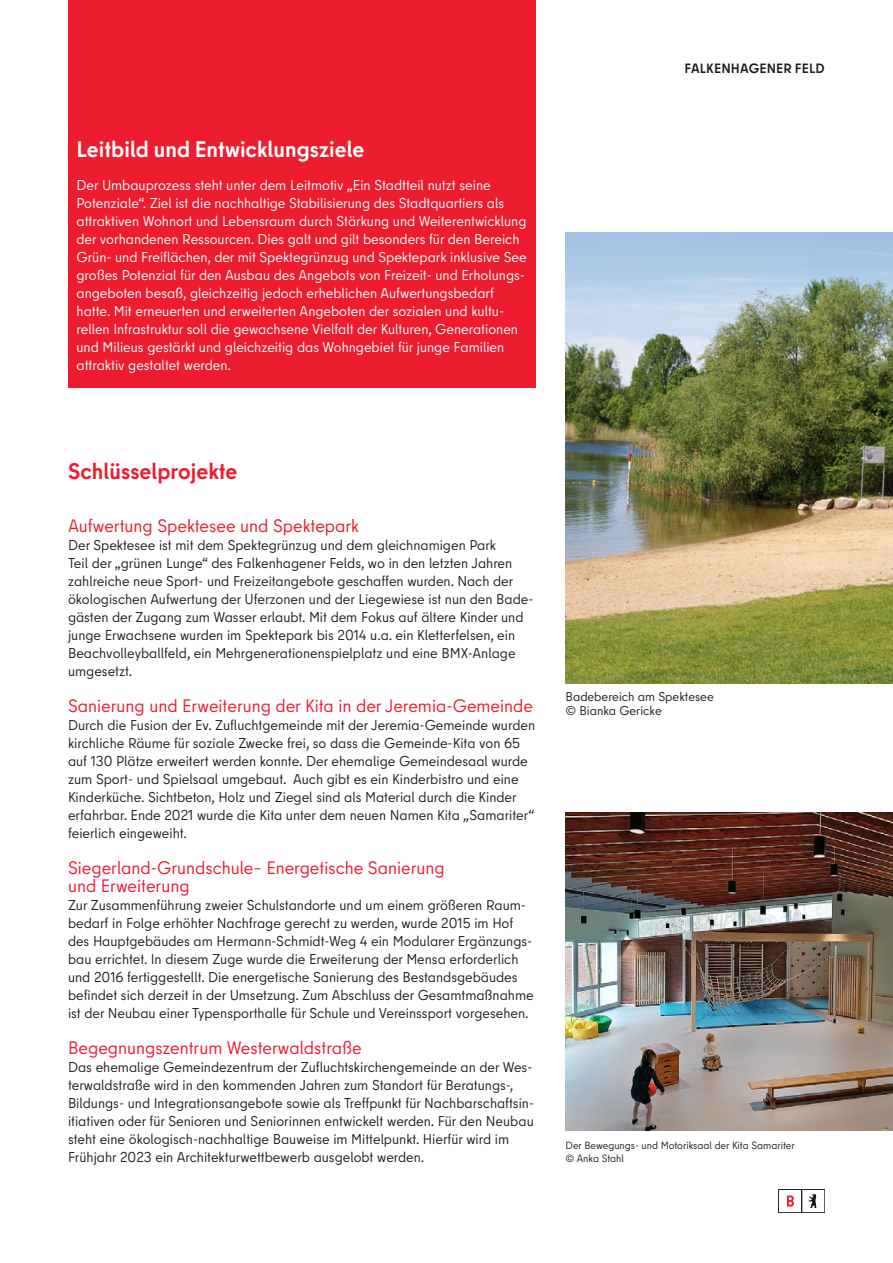
<style>
.page{position:relative;width:893px;height:1263px;background:#fff}
.page>*{position:absolute;margin:0;border:0;box-sizing:border-box;transform-origin:0 0}
.p-Leitzbild{font:700 22.5px "Berlin Type";color:#fff}
.p-Charakt-Schluessel{font:700 22.5px "Berlin Type";color:#ed1c2f}
.p-Spalten-ZÜ{font:18px/18px "Berlin Type";color:#ed1c2f}
.p-Spaltentext{font:14.25px/18px "Berlin Type";color:#231f20}
.P-im-Kasten-Leitbild{font:14.25px/18px "Berlin Type";color:#fff}
.t1{font:700 13.5px "Berlin Type";letter-spacing:.01em;color:#231f20}
.p-bildunter-1sp-einzug{font:12.75px/13.5px "Berlin Type";color:#231f20}
.p-bildunter-1sp-einzug-2{font:10.5px/13.5px "Berlin Type";color:#231f20}
</style>
<div class="page">
<svg style="left:778px;top:1189px;width:47px;height:23px"></svg>
<div style="left:68px;top:0;width:468px;height:219px;background:#ed1c2f"></div>
<div style="left:68px;top:167px;width:468px;height:221px;background:#ed1c2f"></div>
<img style="left:566px;top:233px;width:327px;height:450px">
<img style="left:566px;top:812px;width:327px;height:318px">
<p class="p-Leitzbild" style="left:77px;top:135px;width:290px">Leitbild und Entwicklungsziele</p>
<p class="P-im-Kasten-Leitbild" style="left:77px;top:176px;width:452px">Der Umbauprozess steht unter dem Leitmotiv „Ein Stadtteil nutzt seine Potenziale“. Ziel ist die nachhaltige Stabilisierung des Stadtquartiers als attraktiven Wohnort und Lebensraum durch Stärkung und Weiterentwicklung der vorhandenen Ressourcen. Dies galt und gilt besonders für den Bereich Grün- und Freiflächen, der mit Spektegrünzug und Spektepark inklusive See großes Potenzial für den Ausbau des Angebots von Freizeit- und Erholungs&shy;angeboten besaß, gleichzeitig jedoch erheblichen Aufwertungsbedarf hatte. Mit erneuerten und erweiterten Angeboten der sozialen und kultu&shy;rellen Infrastruktur soll die gewachsene Vielfalt der Kulturen, Generationen und Milieus gestärkt und gleichzeitig das Wohngebiet für junge Familien attraktiv gestaltet werden.</p>
<p class="t1" style="left:684px;top:59px;width:142px">FALKENHAGENER FELD</p>
<p class="p-Charakt-Schluessel" style="left:68px;top:457px;width:171px">Schlüsselprojekte</p>
<p class="p-Spalten-ZÜ" style="left:68px;top:517px;width:293px">Aufwertung Spektesee und Spektepark</p>
<p class="p-Spaltentext" style="left:68px;top:536px;width:467px">Der Spektesee ist mit dem Spektegrünzug und dem gleichnamigen Park<br>Teil der „grünen Lunge“ des Falkenhagener Felds, wo in den letzten Jahren zahlreiche neue Sport- und Freizeitangebote geschaffen wurden. Nach der ökologischen Aufwertung der Uferzonen und der Liegewiese ist nun den Bade&shy;gästen der Zugang zum Wasser erlaubt. Mit dem Fokus auf ältere Kinder und junge Erwachsene wurden im Spektepark bis 2014 u.a. ein Kletterfelsen, ein Beachvolleyballfeld, ein Mehrgenerationenspielplatz und eine BMX-Anlage umgesetzt.</p>
<p class="p-Spalten-ZÜ" style="left:68px;top:697px;width:466px">Sanierung und Erweiterung der Kita in der Jeremia-Gemeinde</p>
<p class="p-Spaltentext" style="left:68px;top:716px;width:469px">Durch die Fusion der Ev. Zufluchtgemeinde mit der Jeremia-Gemeinde wurden kirchliche Räume für soziale Zwecke frei, so dass die Gemeinde-Kita von 65 auf 130 Plätze erweitert werden konnte. Der ehemalige Gemeindesaal wurde zum Sport- und Spielsaal umgebaut. Auch gibt es ein Kinderbistro und eine Kinderküche. Sichtbeton, Holz und Ziegel sind als Material durch die Kinder erfahrbar. Ende 2021 wurde die Kita unter dem neuen Namen Kita „Samariter“ feierlich eingeweiht.</p>
<p class="p-Spalten-ZÜ" style="left:68px;top:859px;width:378px">Siegerland-Grundschule– Energetische Sanierung und Erweiterung</p>
<p class="p-Spaltentext" style="left:68px;top:896px;width:467px">Zur Zusammenführung zweier Schulstandorte und um einem größeren Raum&shy;bedarf in Folge erhöhter Nachfrage gerecht zu werden, wurde 2015 im Hof des Hauptgebäudes am Hermann-Schmidt-Weg 4 ein Modularer Ergänzungs&shy;bau errichtet. In diesem Zuge wurde die Erweiterung der Mensa erforderlich und 2016 fertiggestellt. Die energetische Sanierung des Bestandsgebäudes befindet sich derzeit in der Umsetzung. Zum Abschluss der Gesamtmaßnahme ist der Neubau einer Typensporthalle für Schule und Vereinssport vorgesehen.</p>
<p class="p-Spalten-ZÜ" style="left:68px;top:1039px;width:295px">Begegnungszentrum Westerwaldstraße</p>
<p class="p-Spaltentext" style="left:68px;top:1058px;width:468px">Das ehemalige Gemeindezentrum der Zufluchtskirchengemeinde an der Wes&shy;terwaldstraße wird in den kommenden Jahren zum Standort für Beratungs-, Bildungs- und Integrationsangebote sowie als Treffpunkt für Nachbarschaftsin&shy;itiativen oder für Senioren und Seniorinnen entwickelt werden. Für den Neubau steht eine ökologisch-nachhaltige Bauweise im Mittelpunkt. Hierfür wird im Frühjahr 2023 ein Architekturwettbewerb ausgelobt werden.</p>
<p class="p-bildunter-1sp-einzug" style="left:566px;top:690px;width:150px">Badebereich am Spektesee © Bianka Gericke</p>
<p class="p-bildunter-1sp-einzug-2" style="left:566px;top:1138px;width:231px">Der Bewegungs- und Motoriksaal der Kita Samariter © Anka Stahl</p>
</div>
